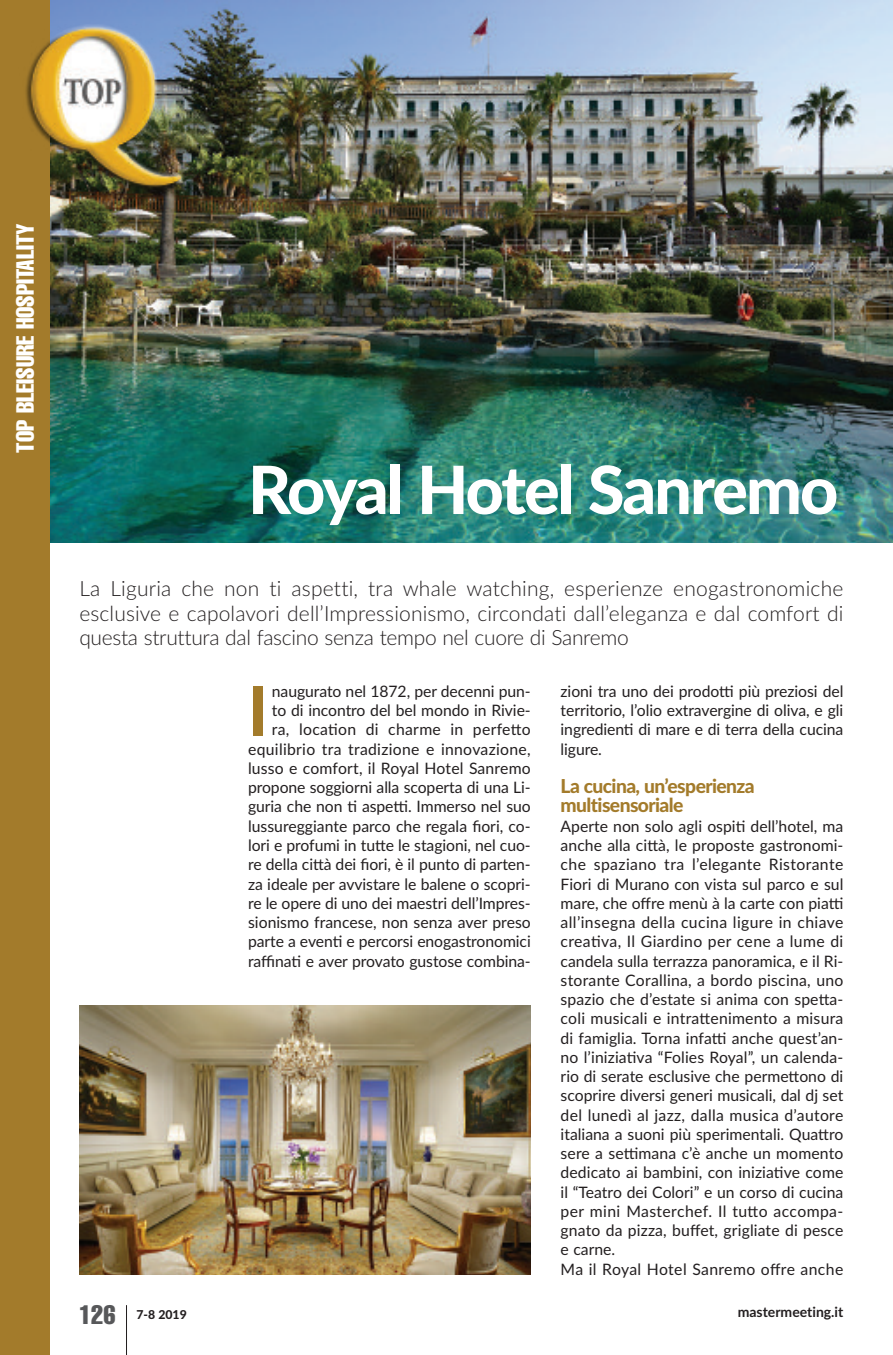
<style>
.page{position:relative;width:893px;height:1355px;background:#fff}
.page>*{position:absolute;margin:0;border:0;box-sizing:border-box;transform-origin:0 0}
.t1{font:700 68.77px "Lato";color:#a37b2b}
.t2{font:800 66.5px "Lato";letter-spacing:-.035em;color:#fff}
.t3{font:extra-condensed 26.25px "Helvetica";color:#57585a}
.t4{font:extra-condensed 24.5px "Helvetica";color:#fff}
.t5{font:300 21px/24.5px "Lato";letter-spacing:-.015em;color:#231f20;text-align:justify}
.t6{font:800 19.25px/19.2px "Lato";letter-spacing:-.03em;color:#a37b2b}
.t7{font:15.75px/19.2px "Lato";color:#231f20;text-align:justify}
.t8{font:700 14px "Lato";color:#231f20}
.t9{font:800 12.25px "Lato";color:#231f20}
</style>
<div class="page">
<img style="left:50px;top:0;width:843px;height:542px">
<hr style="left:126px;top:1305px;width:1px;height:49px;background:#231f20">
<div style="left:0;top:0;width:50px;height:1354px;background:#a37b2b"></div>
<img style="left:25px;top:24px;width:164px;height:169px">
<img style="left:79px;top:1005px;width:452px;height:269px">
<h3 class="t4" style="left:16px;top:452px;width:231px;rotate:-90deg">TOP BLEISURE HOSPITALITY</h3>
<h2 class="t2" style="left:248px;top:452px;width:592px">Royal Hotel Sanremo</h2>
<h3 class="t5" style="left:79px;top:576px;width:765px">La Liguria che non ti aspetti, tra whale watching, esperienze enogastronomiche esclusive e capolavori dell’Impressionismo, circondati dall’eleganza e dal comfort di questa struttura dal fascino senza tempo nel cuore di Sanremo</h3>
<h3 class="t3" style="left:79px;top:1305px;width:38px">126</h3>
<p class="t7" style="left:248px;top:681px;width:284px;text-align:right">naugurato nel 1872, per decenni pun-<br>to di incontro del bel mondo in Rivie-<br>ra, location di charme in perfetto equilibrio tra tradizione e innovazione, lusso e comfort, il Royal Hotel Sanremo propone soggiorni alla scoperta di una Li&shy;guria che non ti aspetti. Immerso nel suo lussureggiante parco che regala fiori, co&shy;lori e profumi in tutte le stagioni, nel cuo&shy;re della città dei fiori, è il punto di parten&shy;za ideale per avvistare le balene o scopri&shy;re le opere di uno dei maestri dell’Impres&shy;sionismo francese, non senza aver preso parte a eventi e percorsi enogastronomici raffinati e aver provato gustose combina-</p>
<h1 class="t1" style="left:248px;top:671px;width:22px">I</h1>
<p class="t7" style="left:561px;top:681px;width:284px">zioni tra uno dei prodotti più preziosi del territorio, l’olio extravergine di oliva, e gli ingredienti di mare e di terra della cucina ligure.</p>
<p class="t6" style="left:561px;top:777px;width:196px">La cucina, un’esperienza multisensoriale</p>
<p class="t7" style="left:561px;top:816px;width:284px;text-align:left">Aperte non solo agli ospiti dell’hotel, ma anche alla città, le proposte gastronomi&shy;che spaziano tra l’elegante Ristorante Fiori di Murano con vista sul parco e sul mare, che offre menù à la carte con piatti all’insegna della cucina ligure in chiave creativa, Il Giardino per cene a lume di candela sulla terrazza panoramica, e il Ri&shy;storante Corallina, a bordo piscina, uno spazio che d’estate si anima con spetta&shy;coli musicali e intrattenimento a misura di famiglia. Torna infatti anche quest’an&shy;no l’iniziativa “Folies Royal”, un calenda&shy;rio di serate esclusive che permettono di scoprire diversi generi musicali, dal dj set del lunedì al jazz, dalla musica d’autore italiana a suoni più sperimentali. Quattro sere a settimana c’è anche un momento dedicato ai bambini, con iniziative come il “Teatro dei Colori” e un corso di cucina per mini Masterchef. Il tutto accompa&shy;gnato da pizza, buffet, grigliate di pesce e carne.<br>Ma il Royal Hotel Sanremo offre anche</p>
<p class="t9" style="left:136px;top:1307px;width:52px">7-8 2019</p>
<p class="t8" style="left:738px;top:1303px;width:107px">mastermeeting.it</p>
</div>
